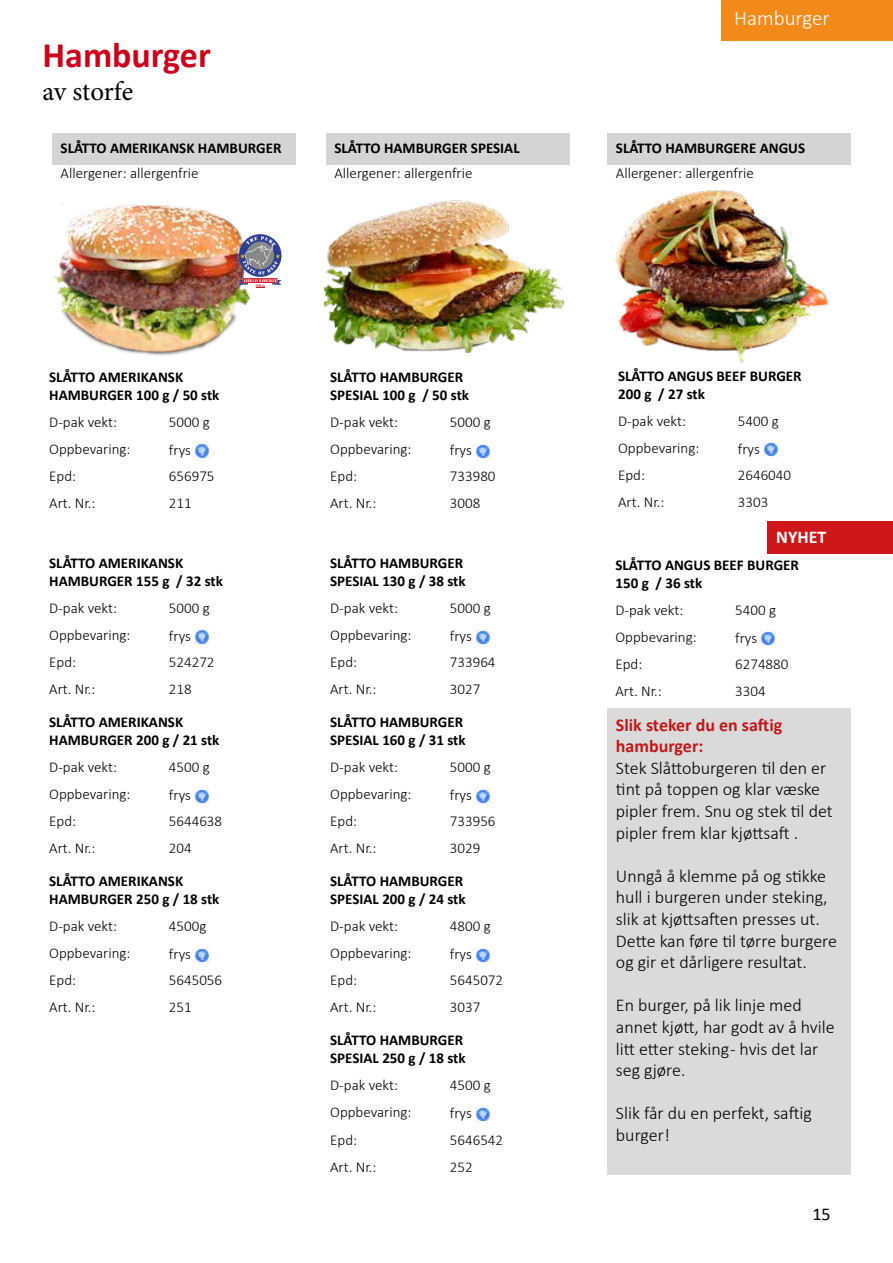
<style>
.page{position:relative;width:893px;height:1263px;background:#fff}
.page>*{position:absolute;margin:0;border:0;box-sizing:border-box;transform-origin:0 0}
.t1{font:700 36px "Calibri";color:#cc021c}
.t2{font:27px "Minion Pro";letter-spacing:-.005em;color:#000}
.t3{font:300 21px "Calibri";color:#fff}
.t4{font:300 18px/21.6px "Calibri";color:#000}
.t5{font:700 18px/21.6px "Calibri";color:#c11719}
.t6{font:700 18px "Calibri";color:#fff}
.t7{font:18px "Calibri";color:#000}
.t8{font:300 15px "Calibri";color:#000}
.t9{font:700 15px/18px "Calibri";color:#000}
</style>
<div class="page">
<img style="left:324px;top:200px;width:240px;height:153px">
<img style="left:475px;top:443px;width:15px;height:16px">
<img style="left:475px;top:629px;width:15px;height:16px">
<img style="left:475px;top:788px;width:15px;height:16px">
<img style="left:475px;top:947px;width:15px;height:16px">
<img style="left:475px;top:1106px;width:15px;height:16px">
<img style="left:54px;top:202px;width:215px;height:154px">
<img style="left:194px;top:443px;width:15px;height:16px">
<img style="left:194px;top:629px;width:15px;height:16px">
<img style="left:194px;top:788px;width:15px;height:16px">
<img style="left:194px;top:947px;width:15px;height:16px">
<div style="left:239px;top:234px;width:42px;height:43px;border:7px solid #2e3e92;border-radius:50%"></div>
<svg style="left:239px;top:236px;width:43px;height:53px"></svg>
<img style="left:763px;top:442px;width:15px;height:16px">
<img style="left:761px;top:630px;width:15px;height:17px">
<img style="left:611px;top:164px;width:232px;height:199px">
<div style="left:52px;top:133px;width:243px;height:31px;background:#d4d4d4"></div>
<div style="left:326px;top:133px;width:243px;height:31px;background:#d4d4d4"></div>
<div style="left:607px;top:133px;width:243px;height:31px;background:#d4d4d4"></div>
<div style="left:607px;top:708px;width:243px;height:467px;background:#dadada"></div>
<div style="left:768px;top:521px;width:125px;height:33px;background:#cd1719"></div>
<div style="left:721px;top:0;width:172px;height:40px;background:#f28a19"></div>
<h1 class="t1" style="left:43px;top:30px;width:170px">Hamburger</h1>
<h2 class="t2" style="left:43px;top:73px;width:92px">av storfe</h2>
<h3 class="t3" style="left:734px;top:5px;width:97px">Hamburger</h3>
<p class="t9" style="left:61px;top:138px;width:222px">SLÅTTO AMERIKANSK HAMBURGER</p>
<p class="t9" style="left:334px;top:138px;width:187px">SLÅTTO HAMBURGER SPESIAL</p>
<p class="t9" style="left:616px;top:138px;width:191px">SLÅTTO HAMBURGERE ANGUS</p>
<p class="t8" style="left:61px;top:164px;width:139px">Allergener: allergenfrie</p>
<p class="t8" style="left:334px;top:164px;width:139px">Allergener: allergenfrie</p>
<p class="t8" style="left:616px;top:164px;width:139px">Allergener: allergenfrie</p>
<p class="t9" style="left:49px;top:368px;width:172px">SLÅTTO AMERIKANSK<br>HAMBURGER 100 g / 50 stk</p>
<p class="t8" style="left:49px;top:413px;width:69px">D-pak vekt:</p>
<p class="t8" style="left:169px;top:413px;width:42px">5000 g</p>
<p class="t8" style="left:49px;top:440px;width:83px">Oppbevaring:</p>
<p class="t8" style="left:169px;top:441px;width:23px">frys</p>
<p class="t8" style="left:49px;top:467px;width:28px">Epd:</p>
<p class="t8" style="left:169px;top:467px;width:47px">656975</p>
<p class="t8" style="left:49px;top:494px;width:48px">Art. Nr.:</p>
<p class="t8" style="left:169px;top:494px;width:24px">211</p>
<p class="t9" style="left:49px;top:554px;width:175px">SLÅTTO AMERIKANSK<br>HAMBURGER 155 g / 32 stk</p>
<p class="t8" style="left:49px;top:599px;width:69px">D-pak vekt:</p>
<p class="t8" style="left:169px;top:599px;width:42px">5000 g</p>
<p class="t8" style="left:49px;top:626px;width:83px">Oppbevaring:</p>
<p class="t8" style="left:169px;top:627px;width:23px">frys</p>
<p class="t8" style="left:49px;top:653px;width:28px">Epd:</p>
<p class="t8" style="left:169px;top:653px;width:47px">524272</p>
<p class="t8" style="left:49px;top:680px;width:48px">Art. Nr.:</p>
<p class="t8" style="left:169px;top:680px;width:24px">218</p>
<p class="t9" style="left:49px;top:713px;width:172px">SLÅTTO AMERIKANSK<br>HAMBURGER 200 g / 21 stk</p>
<p class="t8" style="left:49px;top:758px;width:69px">D-pak vekt:</p>
<p class="t8" style="left:169px;top:758px;width:42px">4500 g</p>
<p class="t8" style="left:49px;top:785px;width:83px">Oppbevaring:</p>
<p class="t8" style="left:169px;top:786px;width:23px">frys</p>
<p class="t8" style="left:49px;top:812px;width:28px">Epd:</p>
<p class="t8" style="left:169px;top:812px;width:55px">5644638</p>
<p class="t8" style="left:49px;top:839px;width:48px">Art. Nr.:</p>
<p class="t8" style="left:169px;top:839px;width:24px">204</p>
<p class="t9" style="left:49px;top:872px;width:172px">SLÅTTO AMERIKANSK<br>HAMBURGER 250 g / 18 stk</p>
<p class="t8" style="left:49px;top:917px;width:69px">D-pak vekt:</p>
<p class="t8" style="left:169px;top:917px;width:39px">4500g</p>
<p class="t8" style="left:49px;top:944px;width:83px">Oppbevaring:</p>
<p class="t8" style="left:169px;top:945px;width:23px">frys</p>
<p class="t8" style="left:49px;top:971px;width:28px">Epd:</p>
<p class="t8" style="left:169px;top:971px;width:55px">5645056</p>
<p class="t8" style="left:49px;top:998px;width:48px">Art. Nr.:</p>
<p class="t8" style="left:169px;top:998px;width:24px">251</p>
<p class="t9" style="left:330px;top:368px;width:140px">SLÅTTO HAMBURGER<br>SPESIAL 100 g / 50 stk</p>
<p class="t8" style="left:330px;top:413px;width:69px">D-pak vekt:</p>
<p class="t8" style="left:450px;top:413px;width:42px">5000 g</p>
<p class="t8" style="left:330px;top:440px;width:83px">Oppbevaring:</p>
<p class="t8" style="left:450px;top:441px;width:23px">frys</p>
<p class="t8" style="left:330px;top:467px;width:28px">Epd:</p>
<p class="t8" style="left:450px;top:467px;width:47px">733980</p>
<p class="t8" style="left:330px;top:494px;width:48px">Art. Nr.:</p>
<p class="t8" style="left:450px;top:494px;width:32px">3008</p>
<p class="t9" style="left:330px;top:554px;width:137px">SLÅTTO HAMBURGER<br>SPESIAL 130 g / 38 stk</p>
<p class="t8" style="left:330px;top:599px;width:69px">D-pak vekt:</p>
<p class="t8" style="left:450px;top:599px;width:42px">5000 g</p>
<p class="t8" style="left:330px;top:626px;width:83px">Oppbevaring:</p>
<p class="t8" style="left:450px;top:627px;width:23px">frys</p>
<p class="t8" style="left:330px;top:653px;width:28px">Epd:</p>
<p class="t8" style="left:450px;top:653px;width:47px">733964</p>
<p class="t8" style="left:330px;top:680px;width:48px">Art. Nr.:</p>
<p class="t8" style="left:450px;top:680px;width:32px">3027</p>
<p class="t9" style="left:330px;top:713px;width:137px">SLÅTTO HAMBURGER<br>SPESIAL 160 g / 31 stk</p>
<p class="t8" style="left:330px;top:758px;width:69px">D-pak vekt:</p>
<p class="t8" style="left:450px;top:758px;width:42px">5000 g</p>
<p class="t8" style="left:330px;top:785px;width:83px">Oppbevaring:</p>
<p class="t8" style="left:450px;top:786px;width:23px">frys</p>
<p class="t8" style="left:330px;top:812px;width:28px">Epd:</p>
<p class="t8" style="left:450px;top:812px;width:47px">733956</p>
<p class="t8" style="left:330px;top:839px;width:48px">Art. Nr.:</p>
<p class="t8" style="left:450px;top:839px;width:32px">3029</p>
<p class="t9" style="left:330px;top:872px;width:137px">SLÅTTO HAMBURGER<br>SPESIAL 200 g / 24 stk</p>
<p class="t8" style="left:330px;top:917px;width:69px">D-pak vekt:</p>
<p class="t8" style="left:450px;top:917px;width:42px">4800 g</p>
<p class="t8" style="left:330px;top:944px;width:83px">Oppbevaring:</p>
<p class="t8" style="left:450px;top:945px;width:23px">frys</p>
<p class="t8" style="left:330px;top:971px;width:28px">Epd:</p>
<p class="t8" style="left:450px;top:971px;width:55px">5645072</p>
<p class="t8" style="left:330px;top:998px;width:48px">Art. Nr.:</p>
<p class="t8" style="left:450px;top:998px;width:32px">3037</p>
<p class="t9" style="left:330px;top:1031px;width:137px">SLÅTTO HAMBURGER<br>SPESIAL 250 g / 18 stk</p>
<p class="t8" style="left:330px;top:1076px;width:69px">D-pak vekt:</p>
<p class="t8" style="left:450px;top:1076px;width:42px">4500 g</p>
<p class="t8" style="left:330px;top:1103px;width:83px">Oppbevaring:</p>
<p class="t8" style="left:450px;top:1104px;width:23px">frys</p>
<p class="t8" style="left:330px;top:1130px;width:28px">Epd:</p>
<p class="t8" style="left:450px;top:1130px;width:55px">5646542</p>
<p class="t8" style="left:330px;top:1157px;width:48px">Art. Nr.:</p>
<p class="t8" style="left:450px;top:1157px;width:24px">252</p>
<p class="t9" style="left:618px;top:367px;width:185px">SLÅTTO ANGUS BEEF BURGER<br>200 g / 27 stk</p>
<p class="t8" style="left:618px;top:411px;width:69px">D-pak vekt:</p>
<p class="t8" style="left:738px;top:411px;width:42px">5400 g</p>
<p class="t8" style="left:618px;top:438px;width:83px">Oppbevaring:</p>
<p class="t8" style="left:738px;top:439px;width:23px">frys</p>
<p class="t8" style="left:618px;top:465px;width:28px">Epd:</p>
<p class="t8" style="left:738px;top:465px;width:55px">2646040</p>
<p class="t8" style="left:618px;top:492px;width:48px">Art. Nr.:</p>
<p class="t8" style="left:738px;top:492px;width:32px">3303</p>
<p class="t6" style="left:776px;top:524px;width:52px">NYHET</p>
<p class="t9" style="left:615px;top:556px;width:185px">SLÅTTO ANGUS BEEF BURGER<br>150 g / 36 stk</p>
<p class="t8" style="left:615px;top:600px;width:69px">D-pak vekt:</p>
<p class="t8" style="left:735px;top:600px;width:42px">5400 g</p>
<p class="t8" style="left:615px;top:627px;width:83px">Oppbevaring:</p>
<p class="t8" style="left:735px;top:628px;width:23px">frys</p>
<p class="t8" style="left:615px;top:654px;width:28px">Epd:</p>
<p class="t8" style="left:735px;top:654px;width:55px">6274880</p>
<p class="t8" style="left:615px;top:681px;width:48px">Art. Nr.:</p>
<p class="t8" style="left:735px;top:681px;width:32px">3304</p>
<p class="t5" style="left:616px;top:713px;width:168px">Slik steker du en saftig hamburger:</p>
<p class="t4" style="left:616px;top:757px;width:218px">Stek Slåttoburgeren til den er tint på toppen og klar væske pipler frem. Snu og stek til det pipler frem klar kjøttsaft .</p>
<p class="t4" style="left:616px;top:865px;width:223px">Unngå å klemme på og stikke hull i burgeren under steking, slik at kjøttsaften presses ut.<br>Dette kan føre til tørre burgere og gir et dårligere resultat.</p>
<p class="t4" style="left:616px;top:994px;width:220px">En burger, på lik linje med annet kjøtt, har godt av å hvile litt etter steking - hvis det lar seg gjøre.</p>
<p class="t4" style="left:616px;top:1102px;width:197px">Slik får du en perfekt, saftig burger!</p>
<p class="t7" style="left:812px;top:1201px;width:20px">15</p>
</div>
